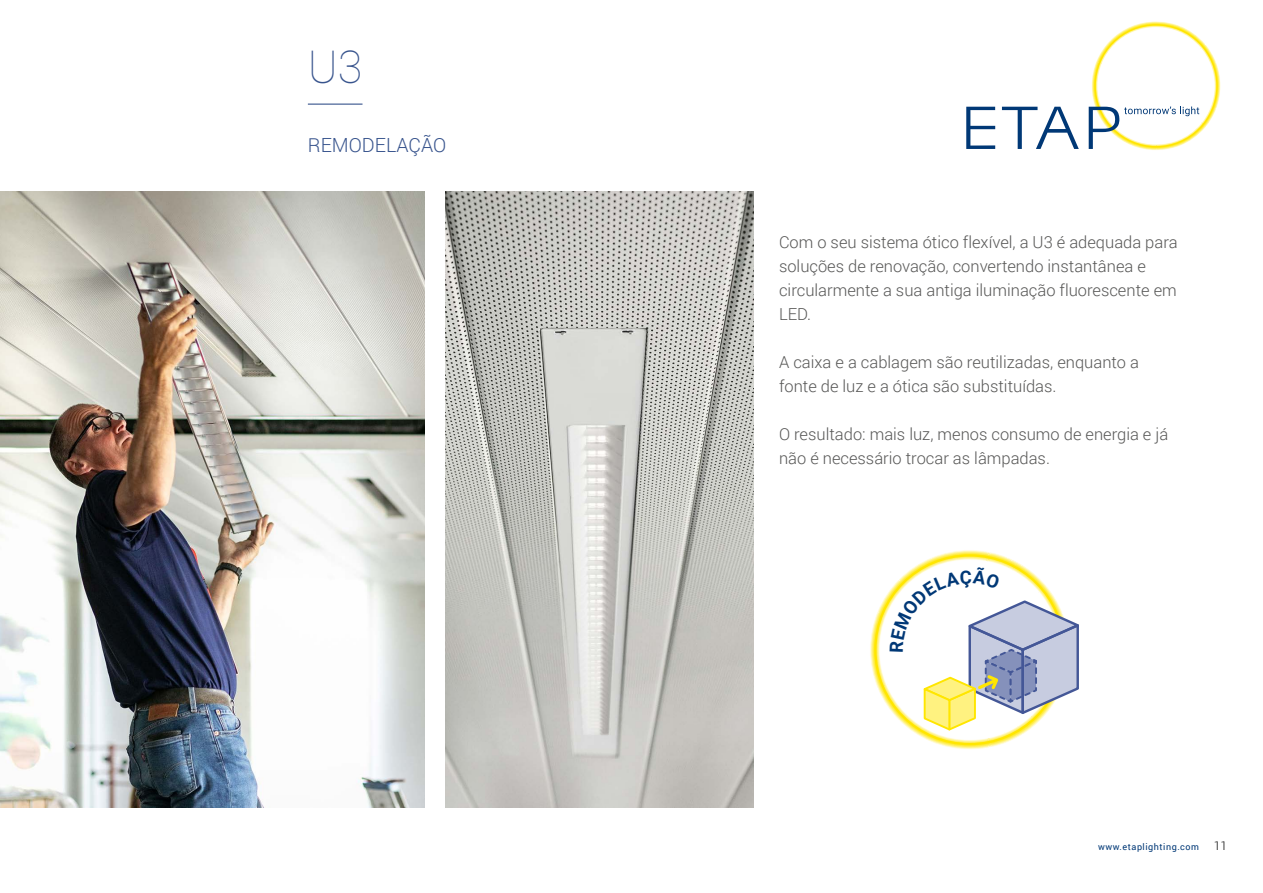
<style>
.page{position:relative;width:1263px;height:893px;background:#fff}
.page>*{position:absolute;margin:0;border:0;box-sizing:border-box;transform-origin:0 0}
.t1{font:100 45px "Roboto";color:#38548d}
.t2{font:300 19.5px "Roboto";color:#38548d}
.t3{font:300 16.5px/24px "Roboto";color:#575756}
.t4{font:9px "Roboto";letter-spacing:.06em;color:#003876}
.s1{font-weight:300;font-size:12px;color:#000}
</style>
<div class="page">
<svg style="left:966px;top:107px;width:29px;height:42px"></svg>
<svg style="left:1002px;top:107px;width:77px;height:42px"></svg>
<svg style="left:1089px;top:21px;width:132px;height:129px"></svg>
<img style="left:0;top:191px;width:424px;height:617px">
<img style="left:446px;top:191px;width:307px;height:617px">
<hr style="left:308px;top:104px;width:54px;height:1px;background:#38548d">
<svg style="left:870px;top:550px;width:209px;height:199px"></svg>
<h1 class="t1" style="left:308px;top:36px;width:56px">U3</h1>
<p class="t2" style="left:308px;top:131px;width:140px">REMODELAÇÃO</p>
<p class="t3" style="left:779px;top:229px;width:400px">Com o seu sistema ótico flexível, a U3 é adequada para soluções de renovação, convertendo instantânea e circularmente a sua antiga iluminação fluorescente em LED.</p>
<p class="t3" style="left:779px;top:349px;width:361px">A caixa e a cablagem são reutilizadas, enquanto a fonte de luz e a ótica são substituídas.</p>
<p class="t3" style="left:779px;top:421px;width:391px">O resultado: mais luz, menos consumo de energia e já não é necessário trocar as lâmpadas.</p>
<p class="t4" style="left:1098px;top:841px;width:131px">www.etaplighting.com <span class="s1">11</span></p>
</div>
